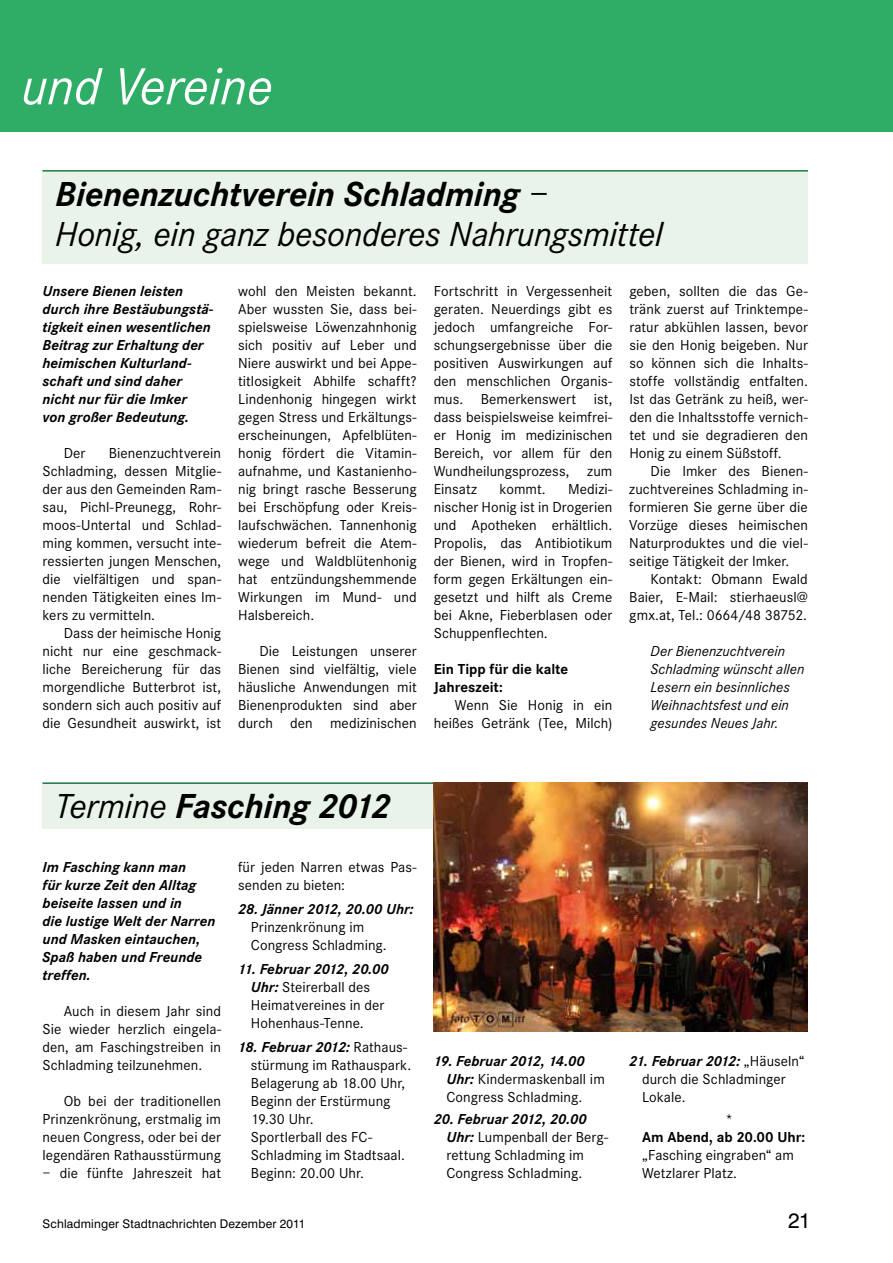
<style>
.page{position:relative;width:893px;height:1263px;background:#fff}
.page>*{position:absolute;margin:0;border:0;box-sizing:border-box;transform-origin:0 0}
.t1{font:italic 54px "Corporate S";color:#fff}
.t2{font:italic 36px/40.5px "Corporate S";letter-spacing:-.01em;color:#000}
.t3{font:italic 700 36px "Corporate S";letter-spacing:-.015em;color:#000}
.t4{font:21px "Swiss 721 BT";color:#000}
.t5{font:15px/18px "Corporate S";letter-spacing:.005em;color:#000;text-align:justify}
.t6{font:italic 700 15px/18px "Corporate S";color:#000}
.t7{font:italic 15px/18px "Corporate S";color:#000}
.t8{font:700 15px/18px "Corporate S";color:#000}
.t9{font:12px "Swiss 721 BT";letter-spacing:.015em;color:#000}
.s1{font-weight:700}
.s2{font-weight:400}
.s3{font-weight:700;font-style:italic}
</style>
<div class="page">
<div style="left:0;top:0;width:893px;height:132px;background:#2fac66"></div>
<div style="left:43px;top:170px;width:765px;height:94px;background:#e9f3ea"></div>
<hr style="left:43px;top:170px;width:765px;height:2px;background:#227a48">
<div style="left:43px;top:782px;width:765px;height:47px;background:#e9f3ea"></div>
<hr style="left:43px;top:782px;width:765px;height:2px;background:#227a48">
<img style="left:434px;top:782px;width:374px;height:250px">
<h1 class="t1" style="left:21px;top:56px;width:253px">und Vereine</h1>
<h2 class="t2" style="left:55px;top:174px;width:609px"><span class="s1">Bienenzuchtverein Schladming</span> –<br>Honig, ein ganz besonderes Nahrungsmittel</h2>
<p class="t5" style="left:238px;top:282px;width:180px">wohl den Meisten bekannt.<br>Aber wussten Sie, dass bei&shy;spielsweise Löwenzahnhonig sich positiv auf Leber und Niere auswirkt und bei Appe&shy;titlosigkeit Abhilfe schafft?<br>Lindenhonig hingegen wirkt gegen Stress und Erkältungs&shy;erscheinungen, Apfelblüten&shy;honig fördert die Vitamin&shy;aufnahme, und Kastanienho&shy;nig bringt rasche Besserung bei Erschöpfung oder Kreis&shy;laufschwächen. Tannenhonig wiederum befreit die Atem&shy;wege und Waldblütenhonig hat entzündungshemmende Wirkungen im Mund- und Halsbereich.</p>
<p class="t5" style="left:238px;top:642px;width:180px;text-indent:21px">Die Leistungen unserer Bienen sind vielfältig, viele häusliche Anwendungen mit Bienenprodukten sind aber durch den medizinischen</p>
<p class="t6" style="left:43px;top:282px;width:172px">Unsere Bienen leisten durch ihre Bestäubungstä&shy;tigkeit einen wesentlichen<br>Beitrag zur Erhaltung der heimischen Kulturland&shy;schaft und sind daher nicht nur für die Imker von großer Bedeutung.</p>
<p class="t5" style="left:64px;top:444px;width:23px">Der</p>
<p class="t5" style="left:629px;top:282px;width:180px">geben, sollten die das Ge&shy;tränk zuerst auf Trinktempe&shy;ratur abkühlen lassen, bevor sie den Honig beigeben. Nur so können sich die Inhalts&shy;stoffe vollständig entfalten.<br>Ist das Getränk zu heiß, wer&shy;den die Inhaltsstoffe vernich&shy;tet und sie degradieren den Honig zu einem Süßstoff.</p>
<p class="t5" style="left:629px;top:462px;width:180px;text-indent:21px">Die Imker des Bienen&shy;zuchtvereines Schladming in&shy;formieren Sie gerne über die Vorzüge dieses heimischen Naturproduktes und die viel&shy;seitige Tätigkeit der Imker.</p>
<p class="t5" style="left:629px;top:570px;width:180px;text-indent:21px">Kontakt: Obmann Ewald Baier, E-Mail: stierhaeusl@ gmx.at, Tel.: 0664/48 38752.</p>
<p class="t7" style="left:651px;top:642px;width:156px">Der Bienenzuchtverein<br>Schladming wünscht allen<br>Lesern ein besinnliches<br>Weihnachtsfest und ein gesundes Neues Jahr.</p>
<p class="t5" style="left:434px;top:282px;width:180px">Fortschritt in Vergessenheit geraten. Neuerdings gibt es jedoch umfangreiche For&shy;schungsergebnisse über die positiven Auswirkungen auf den menschlichen Organis&shy;mus. Bemerkenswert ist, dass beispielsweise keimfrei&shy;er Honig im medizinischen Bereich, vor allem für den Wundheilungsprozess, zum Einsatz</p>
<p class="t5" style="left:43px;top:444px;width:180px;text-indent:66px">Bienenzuchtverein Schladming, dessen Mitglie&shy;der aus den Gemeinden Ram&shy;sau, Pichl-Preunegg, Rohr&shy;moos-Untertal und Schlad&shy;ming kommen, versucht inte&shy;ressierten jungen Menschen, die vielfältigen und span&shy;nenden Tätigkeiten eines Im&shy;kers zu vermitteln.</p>
<p class="t5" style="left:43px;top:624px;width:180px;text-indent:21px">Dass der heimische Honig nicht nur eine geschmack&shy;liche Bereicherung für das morgendliche Butterbrot ist, sondern sich auch positiv auf die Gesundheit auswirkt, ist</p>
<p class="t5" style="left:434px;top:480px;width:180px;text-indent:134px">Medizi&shy;nischer Honig ist in Drogerien und Apotheken erhältlich.<br>Propolis, das Antibiotikum der Bienen, wird in Tropfen&shy;form gegen Erkältungen ein&shy;gesetzt und hilft als Creme bei Akne, Fieberblasen oder Schuppenflechten.</p>
<p class="t8" style="left:434px;top:660px;width:136px">Ein Tipp für die kalte<br>Jahreszeit:</p>
<p class="t5" style="left:434px;top:696px;width:180px;text-align:right">Wenn Sie Honig in ein heißes Getränk (Tee, Milch)</p>
<p class="t5" style="left:500px;top:480px;width:48px">kommt.</p>
<h2 class="t3" style="left:55px;top:785px;width:337px"><span class="s2">Termine</span> Fasching 2012</h2>
<p class="t6" style="left:43px;top:858px;width:174px">Im Fasching kann man<br>für kurze Zeit den Alltag beiseite lassen und in<br>die lustige Welt der Narren und Masken eintauchen,<br>Spaß haben und Freunde treffen.</p>
<p class="t5" style="left:43px;top:1002px;width:180px;text-indent:21px">Auch in diesem Jahr sind Sie wieder herzlich eingela&shy;den, am Faschingstreiben in Schladming teilzunehmen.</p>
<p class="t5" style="left:43px;top:1092px;width:180px;text-indent:21px">Ob bei der traditionellen Prinzenkrönung, erstmalig im neuen Congress, oder bei der legendären Rathausstürmung</p>
<p class="t5" style="left:43px;top:1164px;width:180px">– die fünfte Jahreszeit hat</p>
<p class="t5" style="left:238px;top:858px;width:180px">für jeden Narren etwas Pas&shy;senden zu bieten:</p>
<p class="t6" style="left:238px;top:900px;width:177px">28. Jänner 2012, 20.00 Uhr:</p>
<p class="t5" style="left:251px;top:918px;width:137px">Prinzenkrönung im<br>Congress Schladming.</p>
<p class="t5" style="left:251px;top:960px;width:139px;text-align:left;text-indent:-13px"><span class="s3">11. Februar 2012, 20.00<br>Uhr:</span> Steirerball des<br>Heimatvereines in der<br>Hohenhaus-Tenne.</p>
<p class="t5" style="left:251px;top:1038px;width:162px;text-align:left;text-indent:-13px"><span class="s3">18. Februar 2012:</span> Rathaus&shy;stürmung im Rathauspark.<br>Belagerung ab 18.00 Uhr,<br>Beginn der Erstürmung<br>19.30 Uhr.<br>Sportlerball des FC-<br>Schladming im Stadtsaal.<br>Beginn: 20.00 Uhr.</p>
<p class="t5" style="left:446px;top:1052px;width:160px;text-align:left;text-indent:-13px"><span class="s3">19. Februar 2012, 14.00<br>Uhr:</span> Kindermaskenball im<br>Congress Schladming.</p>
<p class="t5" style="left:446px;top:1110px;width:163px;text-align:left;text-indent:-13px"><span class="s3">20. Februar 2012, 20.00<br>Uhr:</span> Lumpenball der Berg&shy;rettung Schladming im<br>Congress Schladming.</p>
<p class="t5" style="left:642px;top:1052px;width:164px;text-align:left;text-indent:-13px"><span class="s3">21. Februar 2012:</span> „Häuseln“ durch die Schladminger<br>Lokale.</p>
<p class="t5" style="left:725px;top:1110px;width:9px">*</p>
<p class="t8" style="left:642px;top:1128px;width:165px">Am Abend, ab 20.00 Uhr:</p>
<p class="t5" style="left:642px;top:1146px;width:153px">„Fasching eingraben“ am<br>Wetzlarer Platz.</p>
<p class="t9" style="left:43px;top:1216px;width:264px">Schladminger Stadtnachrichten Dezember 2011</p>
<h3 class="t4" style="left:788px;top:1208px;width:24px">21</h3>
</div>
